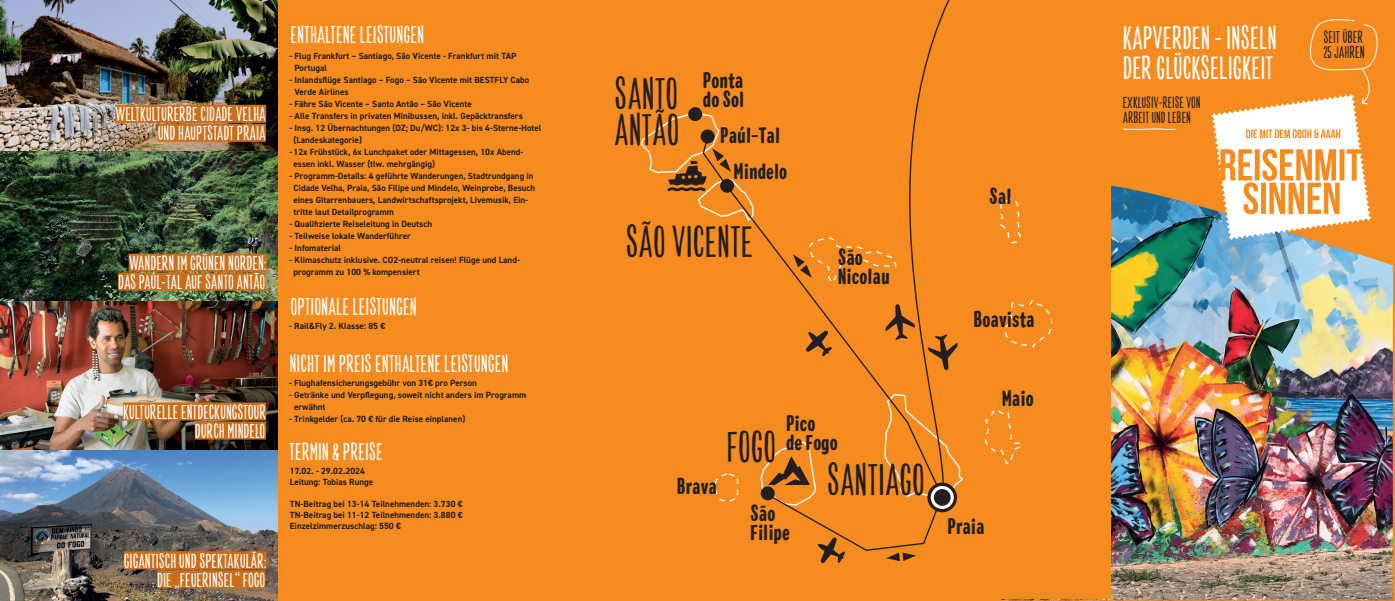
<style>
.page{position:relative;width:1395px;height:601px;background:#fff}
.page>*{position:absolute;margin:0;border:0;box-sizing:border-box;transform-origin:0 0}
.t1{font:43.8px/35.6px "Colby Cp Lt";color:#231f20}
.t2{font:32px/30px "Colby Cp Lt";color:#fff}
.t3{font:24px "Colby Cp Lt";color:#fff}
.t4{font:21.9px/19.2px "Colby Cp Bld";color:#231f20}
.t5{font:20px/19px "Colby Cp Lt";color:#fff;text-align:right}
.t6{font:17px/15px "Colby Cp Lt";color:#231f20}
.t7{font:16px/15px "Colby Cp Lt";color:#231f20}
.t8{font:700 9px/12px "DIN2014";color:#231f20}
.s1{font-family:"Colby Cp Bld";font-size:21.9px}
</style>
<div class="page">
<div style="left:266px;top:0;width:1129px;height:601px;background:#f68b1f"></div>
<img style="left:1001px;top:185px;width:392px;height:415px">
<svg style="left:1211px;top:19px;width:168px;height:221px"></svg>
<svg style="left:1123px;top:128px;width:53px;height:2px"></svg>
<img style="left:0;top:0;width:278px;height:601px">
<div style="left:124px;top:551px;width:143px;height:18px;background:#cc6d18"></div>
<div style="left:157px;top:570px;width:108px;height:18px;background:#cc6d18"></div>
<div style="left:123px;top:402px;width:143px;height:18px;background:#cc6d18"></div>
<div style="left:195px;top:421px;width:71px;height:18px;background:#cc6d18"></div>
<div style="left:115px;top:105px;width:151px;height:18px;background:#cc6d18"></div>
<div style="left:158px;top:124px;width:108px;height:18px;background:#cc6d18"></div>
<div style="left:129px;top:254px;width:138px;height:18px;background:#cc6d18"></div>
<div style="left:118px;top:273px;width:147px;height:18px;background:#cc6d18"></div>
<div style="left:845px;top:0;width:266px;height:598px;background:#f68b1f"></div>
<svg style="left:985px;top:198px;width:66px;height:266px"></svg>
<div style="left:688px;top:107px;width:14px;height:14px;background:#231f20;border-radius:50%"></div>
<svg style="left:714px;top:0;width:244px;height:500px"></svg>
<svg style="left:885px;top:304px;width:30px;height:36px"></svg>
<svg style="left:928px;top:334px;width:29px;height:36px"></svg>
<svg style="left:806px;top:330px;width:26px;height:26px"></svg>
<svg style="left:793px;top:254px;width:19px;height:24px"></svg>
<svg style="left:640px;top:111px;width:115px;height:112px"></svg>
<svg style="left:760px;top:393px;width:204px;height:170px"></svg>
<svg style="left:929px;top:484px;width:26px;height:27px"></svg>
<div style="left:927px;top:483px;width:30px;height:29px;border:3px solid #231f20;border-radius:50%"></div>
<div style="left:934px;top:489px;width:16px;height:17px;background:#231f20;border-radius:50%"></div>
<h3 class="t5" style="left:115px;top:105px;width:152px">WELTKULTURERBE CIDADE VELHA<br>UND HAUPTSTADT PRAIA</h3>
<h3 class="t5" style="left:118px;top:253px;width:150px;text-align:center">WANDERN IM GRÜNEN NORDEN:<br>DAS PAÚL-TAL AUF SANTO ANTÃO</h3>
<h3 class="t5" style="left:123px;top:402px;width:145px">KULTURELLE ENTDECKUNGSTOUR<br>DURCH MINDELO</h3>
<h3 class="t5" style="left:124px;top:551px;width:144px">GIGANTISCH UND SPEKTAKULÄR:<br>DIE „FEUERINSEL“ FOGO</h3>
<h3 class="t3" style="left:290px;top:20px;width:135px">ENTHALTENE LEISTUNGEN</h3>
<p class="t8" style="left:294px;top:49px;width:224px;text-indent:-5px">- Flug Frankfurt – Santiago, São Vicente - Frankfurt mit TAP<br>Portugal</p>
<p class="t8" style="left:294px;top:73px;width:236px;text-indent:-5px">- Inlandsflüge Santiago – Fogo – São Vicente mit BESTFLY Cabo<br>Verde Airlines</p>
<p class="t8" style="left:289px;top:97px;width:184px">- Fähre São Vicente – Santo Antão – São Vicente</p>
<p class="t8" style="left:289px;top:109px;width:235px">- Alle Transfers in privaten Minibussen, inkl. Gepäcktransfers</p>
<p class="t8" style="left:289px;top:121px;width:253px">- Insg. 12 Übernachtungen (DZ; Du/WC): 12x 3- bis 4-Sterne-Hotel</p>
<p class="t8" style="left:293px;top:133px;width:70px">(Landeskategorie)</p>
<p class="t8" style="left:289px;top:145px;width:235px">-12x Frühstück, 6x Lunchpaket oder Mittagessen, 10x Abend-</p>
<p class="t8" style="left:293px;top:157px;width:143px">essen inkl. Wasser (tlw. mehrgängig)</p>
<p class="t8" style="left:293px;top:169px;width:243px;text-indent:-4px">- Programm-Details: 4 geführte Wanderungen, Stadtrundgang in Cidade Velha, Praia, São Filipe und Mindelo, Weinprobe, Besuch eines Gitarrenbauers, Landwirtschaftsprojekt, Livemusik, Ein&shy;tritte laut Detailprogramm</p>
<p class="t8" style="left:289px;top:217px;width:144px">- Qualifizierte Reiseleitung in Deutsch</p>
<p class="t8" style="left:289px;top:229px;width:123px">- Teilweise lokale Wanderführer</p>
<p class="t8" style="left:289px;top:241px;width:53px">- Infomaterial</p>
<p class="t8" style="left:293px;top:253px;width:228px;text-indent:-4px">- Klimaschutz inklusive. CO2-neutral reisen! Flüge und Land&shy;programm zu 100 % kompensiert</p>
<h3 class="t3" style="left:290px;top:293px;width:128px">OPTIONALE LEISTUNGEN</h3>
<p class="t8" style="left:289px;top:320px;width:98px">- Rail&amp;Fly 2. Klasse: 85 €</p>
<h3 class="t3" style="left:289px;top:350px;width:221px">NICHT IM PREIS ENTHALTENE LEISTUNGEN</h3>
<p class="t8" style="left:289px;top:376px;width:189px">- Flughafensicherungsgebühr von 31€ pro Person</p>
<p class="t8" style="left:294px;top:388px;width:234px;text-indent:-5px">- Getränke und Verpflegung, soweit nicht anders im Programm erwähnt</p>
<p class="t8" style="left:289px;top:412px;width:178px">- Trinkgelder (ca. 70 € für die Reise einplanen)</p>
<h3 class="t3" style="left:289px;top:437px;width:95px">TERMIN &amp; PREISE</h3>
<p class="t8" style="left:290px;top:466px;width:85px;line-height:11px">17.02. - 29.02.2024<br>Leitung: Tobias Runge</p>
<p class="t8" style="left:290px;top:499px;width:174px;line-height:11px;text-align:justify">TN-Beitrag bei 13-14 Teilnehmenden: 3.730 € TN-Beitrag bei 11-12 Teilnehmenden: 3.880 € Einzelzimmerzuschlag: 550 €</p>
<h3 class="t4" style="left:703px;top:71px;width:42px">Ponta</h3>
<h1 class="t1" style="left:614px;top:76px;width:131px">SANTO <span class="s1">do Sol<br></span>ANTÃO</h1>
<h3 class="t4" style="left:720px;top:126px;width:61px">Paúl-Tal</h3>
<h3 class="t4" style="left:733px;top:162px;width:55px">Mindelo</h3>
<h1 class="t1" style="left:625px;top:223px;width:129px">SÃO VICENTE</h1>
<h3 class="t4" style="left:838px;top:248px;width:54px">São<br>Nicolau</h3>
<h3 class="t4" style="left:677px;top:477px;width:42px">Brava</h3>
<h1 class="t1" style="left:726px;top:428px;width:51px">FOGO</h1>
<h3 class="t4" style="left:786px;top:414px;width:53px">Pico<br>de Fogo</h3>
<h1 class="t1" style="left:827px;top:461px;width:99px">SANTIAGO</h1>
<h3 class="t4" style="left:750px;top:504px;width:41px">São<br>Filipe</h3>
<h3 class="t4" style="left:989px;top:187px;width:24px">Sal</h3>
<h3 class="t4" style="left:973px;top:310px;width:63px">Boavista</h3>
<h3 class="t4" style="left:1002px;top:389px;width:33px">Maio</h3>
<h3 class="t4" style="left:947px;top:517px;width:39px">Praia</h3>
<h2 class="t2" style="left:1122px;top:23px;width:156px">KAPVERDEN - INSELN<br>DER GLÜCKSELIGKEIT</h2>
<h3 class="t6" style="left:1323px;top:30px;width:43px">SEIT ÜBER<br>25 JAHREN</h3>
<h3 class="t7" style="left:1123px;top:95px;width:79px">EXKLUSIV-REISE VON<br>ARBEIT UND LEBEN</h3>
</div>
